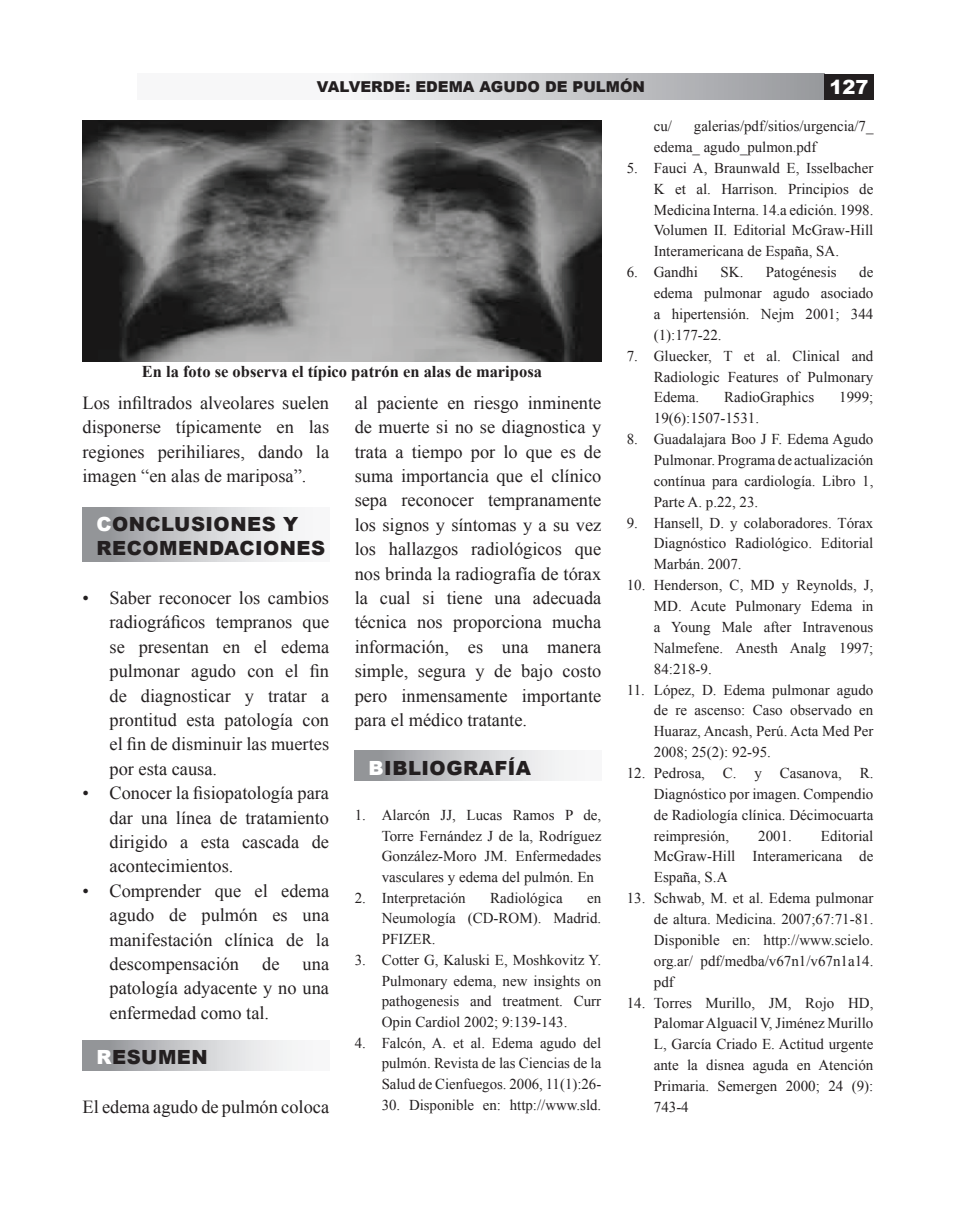
<style>
.page{position:relative;width:956px;height:1212px;background:#fff}
.page>*{position:absolute;margin:0;border:0;box-sizing:border-box;transform-origin:0 0}
.t1{font:900 19.5px/24.3px "Arial";letter-spacing:.025em;color:#231f20}
.t2{font:900 19.5px "Arial";color:#fff}
.t3{font:18.3px/24.5px "Times New Roman";color:#231f20;text-align:justify}
.t4{font:700 16.5px "Times New Roman";color:#231f20}
.t5{font:15px/20.9px "Times New Roman";color:#231f20;text-align:justify}
.t6{font:900 15px "Arial";color:#231f20}
.s1{color:#fff}
</style>
<div class="page">
<div style="left:138px;top:74px;width:686px;height:25px;background:linear-gradient(to right,#fff,#9fa0a4)"></div>
<div style="left:824px;top:74px;width:49px;height:26px;background:#231f20"></div>
<div style="left:83px;top:1039px;width:246px;height:30px;background:linear-gradient(to right,#929498,#fff)"></div>
<div style="left:83px;top:507px;width:246px;height:54px;background:linear-gradient(to right,#929498,#fff)"></div>
<div style="left:355px;top:750px;width:246px;height:30px;background:linear-gradient(to right,#929498,#fff)"></div>
<img style="left:83px;top:121px;width:518px;height:240px">
<p class="t6" style="left:317px;top:75px;width:330px">VALVERDE: EDEMA AGUDO DE PULMÓN</p>
<h1 class="t2" style="left:829px;top:73px;width:41px">127</h1>
<p class="t4" style="left:142px;top:360px;width:402px">En la foto se observa el típico patrón en alas de mariposa</p>
<p class="t3" style="left:83px;top:390px;width:248px">Los infiltrados alveolares suelen disponerse típicamente en las regiones perihiliares, dando la imagen “en alas de mariposa”.</p>
<h1 class="t1" style="left:96px;top:511px;width:230px"><span class="s1">C</span>ONCLUSIONES Y<br>RECOMENDACIONES</h1>
<p class="t3" style="left:110px;top:585px;width:221px;text-indent:-27px">• Saber reconocer los cambios radiográficos tempranos que se presentan en el edema pulmonar agudo con el fin de diagnosticar y tratar a prontitud esta patología con el fin de disminuir las muertes por esta causa.</p>
<p class="t3" style="left:110px;top:780px;width:221px;text-indent:-27px">• Conocer la fisiopatología para dar una línea de tratamiento dirigido a esta cascada de acontecimientos.</p>
<p class="t3" style="left:110px;top:877px;width:221px;text-indent:-27px">• Comprender que el edema agudo de pulmón es una manifestación clínica de la descompensación</p>
<p class="t3" style="left:262px;top:951px;width:19px">de</p>
<p class="t3" style="left:110px;top:951px;width:221px;text-indent:193px">una patología adyacente y no una enfermedad como tal.</p>
<h1 class="t1" style="left:97px;top:1043px;width:113px"><span class="s1">R</span>ESUMEN</h1>
<p class="t3" style="left:83px;top:1093px;width:248px">El edema agudo de pulmón coloca</p>
<p class="t3" style="left:355px;top:390px;width:248px">al paciente en riesgo inminente de muerte si no se diagnostica y trata a tiempo por lo que es de suma importancia que el clínico sepa reconocer tempranamente los signos y síntomas y a su vez los hallazgos radiológicos que nos brinda la radiografía de tórax la cual si tiene una adecuada técnica nos proporciona mucha información, es una manera simple, segura y de bajo costo pero inmensamente importante para el médico tratante.</p>
<h1 class="t1" style="left:369px;top:754px;width:164px"><span class="s1">B</span>IBLIOGRAFÍA</h1>
<p class="t5" style="left:382px;top:804px;width:221px;text-indent:-27px">1. Alarcón JJ, Lucas Ramos P de, Torre Fernández J de la, Rodríguez González-Moro JM. Enfermedades vasculares y edema del pulmón. En</p>
<p class="t5" style="left:355px;top:886px;width:113px">2. Interpretación</p>
<p class="t5" style="left:490px;top:886px;width:74px">Radiológica</p>
<p class="t5" style="left:382px;top:886px;width:221px;text-indent:205px">en Neumología (CD-ROM). Madrid.<br>PFIZER.</p>
<p class="t5" style="left:382px;top:948px;width:221px;text-indent:-27px">3. Cotter G, Kaluski E, Moshkovitz Y.<br>Pulmonary edema, new insights on pathogenesis and treatment. Curr Opin Cardiol 2002; 9:139-143.</p>
<p class="t5" style="left:382px;top:1031px;width:221px;text-indent:-27px">4. Falcón, A. et al. Edema agudo del pulmón. Revista de las Ciencias de la Salud de Cienfuegos. 2006, 11(1):26-</p>
<p class="t5" style="left:382px;top:1093px;width:221px">30. Disponible en: http://www.sld.</p>
<p class="t5" style="left:654px;top:116px;width:221px;text-indent:40px">galerias/pdf/sitios/urgencia/7_ edema_ agudo_pulmon.pdf</p>
<p class="t5" style="left:654px;top:157px;width:221px;text-indent:-27px">5. Fauci A, Braunwald E, Isselbacher K et al. Harrison. Principios de Medicina Interna. 14.a edición. 1998.<br>Volumen II. Editorial McGraw-Hill Interamericana de España, SA.</p>
<p class="t5" style="left:627px;top:261px;width:73px">6. Gandhi</p>
<p class="t5" style="left:720px;top:261px;width:118px">SK. Patogénesis</p>
<p class="t5" style="left:654px;top:116px;width:20px">cu/</p>
<p class="t5" style="left:654px;top:261px;width:221px;text-indent:205px">de edema pulmonar agudo asociado a hipertensión. Nejm 2001; 344 (1):177-22.</p>
<p class="t5" style="left:654px;top:345px;width:221px;text-indent:-27px">7. Gluecker, T et al. Clinical and Radiologic Features of Pulmonary Edema.</p>
<p class="t5" style="left:724px;top:386px;width:91px">RadioGraphics</p>
<p class="t5" style="left:839px;top:386px;width:36px">1999;</p>
<p class="t5" style="left:654px;top:407px;width:107px">19(6):1507-1531.</p>
<p class="t5" style="left:654px;top:428px;width:221px;text-indent:-27px">8. Guadalajara Boo J F. Edema Agudo Pulmonar. Programa de actualización contínua para cardiología. Libro 1, Parte A. p.22, 23.</p>
<p class="t5" style="left:654px;top:512px;width:221px;text-indent:-27px">9. Hansell, D. y colaboradores. Tórax Diagnóstico Radiológico. Editorial Marbán. 2007.</p>
<p class="t5" style="left:654px;top:574px;width:221px;text-indent:-27px">10. Henderson, C, MD y Reynolds, J, MD. Acute Pulmonary Edema in a Young Male after Intravenous Nalmefene. Anesth Analg 1997; 84:218-9.</p>
<p class="t5" style="left:654px;top:678px;width:221px;text-indent:-27px">11. López, D. Edema pulmonar agudo de re ascenso: Caso observado en Huaraz, Ancash, Perú. Acta Med Per 2008; 25(2): 92-95.</p>
<p class="t5" style="left:654px;top:762px;width:221px;text-indent:-27px">12. Pedrosa, C. y Casanova, R.<br>Diagnóstico por imagen. Compendio de Radiología clínica. Décimocuarta reimpresión,</p>
<p class="t5" style="left:654px;top:824px;width:221px;text-indent:167px">Editorial McGraw-Hill Interamericana de España, S.A</p>
<p class="t5" style="left:654px;top:887px;width:221px;text-indent:-27px">13. Schwab, M. et al. Edema pulmonar de altura. Medicina. 2007;67:71-81.<br>Disponible en: http://www.scielo. org.ar/ pdf/medba/v67n1/v67n1a14. pdf</p>
<p class="t5" style="left:654px;top:991px;width:221px;text-indent:-27px">14. Torres Murillo, JM, Rojo HD, Palomar Alguacil V, Jiménez Murillo L, García Criado E. Actitud urgente ante la disnea aguda en Atención Primaria. Semergen 2000; 24 (9):<br>743-4</p>
<p class="t5" style="left:758px;top:824px;width:35px">2001.</p>
</div>
